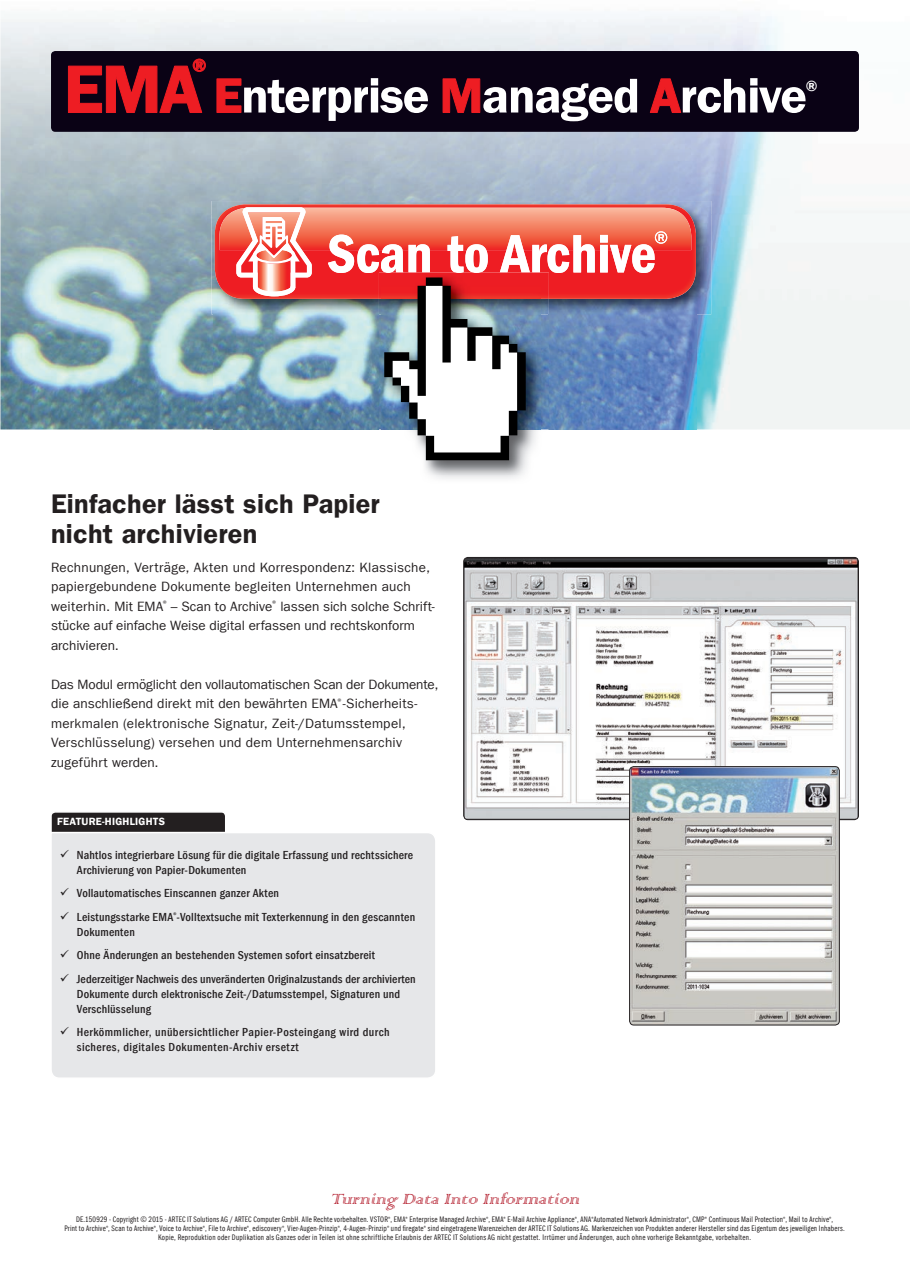
<style>
.page{position:relative;width:910px;height:1280px;background:#fff}
.page>*{position:absolute;margin:0;border:0;box-sizing:border-box;transform-origin:0 0}
.t1{font:600 69.6px "Franklin Gothic";color:#ee1d23}
.t2{font:600 50.55px "Franklin Gothic";letter-spacing:-.025em;color:#fff}
.t3{font:27px/30px "Franklin Gothic LT Com Dm";letter-spacing:.01em;color:#231f20}
.t4{font:italic 19.5px "Colonna";color:#b72837}
.t5{font:600 18px "Franklin Gothic";color:#ee1d23}
.t6{font:600 15.15px "Franklin Gothic";color:#fff}
.t7{font:13.5px/19.5px "Franklin Gothic LT Com";letter-spacing:.01em;color:#231f20}
.t8{font:500 condensed 12px/15px "Franklin Gothic LT Com";letter-spacing:.02em;color:#231f20}
.t9{font:10.5px "Franklin Gothic LT Com Dm";letter-spacing:.02em;color:#fff}
.t10{font:8.25px/9px "Franklin Gothic LT Com Bk Cm";letter-spacing:.025em;color:#231f20;text-align:center}
.s1{color:#ee1d23}
</style>
<div class="page">
<div style="left:51px;top:812px;width:175px;height:30px;background:#231f20;border-radius:4px"></div>
<div style="left:50px;top:811px;width:176px;height:31px;border:2px solid #fff;border-radius:4px"></div>
<div style="left:50px;top:831px;width:385px;height:247px;background:#e6e7e9"></div>
<img style="left:0;top:214px;width:214px;height:215px">
<img style="left:696px;top:214px;width:214px;height:215px">
<img style="left:214px;top:314px;width:114px;height:115px">
<img style="left:667px;top:314px;width:29px;height:115px">
<img style="left:465px;top:559px;width:393px;height:261px">
<div style="left:463px;top:557px;width:396px;height:263px;border:1px solid #231f20;border-radius:4px"></div>
<img style="left:630px;top:768px;width:209px;height:257px">
<div style="left:629px;top:766px;width:211px;height:259px;border:1px solid #231f20;border-radius:4px"></div>
<img style="left:211px;top:201px;width:500px;height:113px">
<img style="left:215px;top:204px;width:478px;height:95px">
<img style="left:312px;top:208px;width:381px;height:42px">
<svg style="left:236px;top:207px;width:76px;height:89px"></svg>
<img style="left:423px;top:460px;width:108px;height:15px">
<img style="left:328px;top:231px;width:339px;height:229px">
<div style="left:51px;top:51px;width:808px;height:81px;background:#0a0215;border-radius:4px"></div>
<svg style="left:68px;top:59px;width:138px;height:54px"></svg>
<svg style="left:217px;top:79px;width:24px;height:34px"></svg>
<svg style="left:443px;top:79px;width:37px;height:34px"></svg>
<svg style="left:650px;top:78px;width:31px;height:35px"></svg>
<h3 class="t5" style="left:192px;top:54px;width:15px">®</h3>
<h1 class="t1" style="left:64px;top:46px;width:140px">EMA</h1>
<h2 class="t2" style="left:214px;top:64px;width:595px"><span class="s1">E</span>nterprise <span class="s1">M</span>anaged <span class="s1">A</span>rchive</h2>
<h3 class="t6" style="left:806px;top:76px;width:13px">®</h3>
<h3 class="t3" style="left:51px;top:489px;width:330px">Einfacher lässt sich Papier nicht archivieren</h3>
<p class="t7" style="left:51px;top:558px;width:385px">Rechnungen, Verträge, Akten und Korrespondenz: Klassische, papiergebundene Dokumente begleiten Unternehmen auch weiterhin. Mit EMA<sup>®</sup> – Scan to Archive<sup>®</sup> lassen sich solche Schrift&shy;stücke auf einfache Weise digital erfassen und rechtskonform archivieren.</p>
<p class="t7" style="left:51px;top:675px;width:389px">Das Modul ermöglicht den vollautomatischen Scan der Dokumente, die anschließend direkt mit den bewährten EMA<sup>®</sup>-Sicherheits&shy;merkmalen (elektronische Signatur, Zeit-/Datumsstempel, Verschlüsselung) versehen und dem Unternehmensarchiv zugeführt werden.</p>
<p class="t9" style="left:57px;top:815px;width:109px">FEATURE-HIGHLIGHTS</p>
<h3 class="t8" style="left:77px;top:847px;width:338px;text-indent:-17px">✓ Nahtlos integrierbare Lösung für die digitale Erfassung und rechtssichere<br>Archivierung von Papier-Dokumenten</h3>
<h3 class="t8" style="left:60px;top:886px;width:221px">✓ Vollautomatisches Einscannen ganzer Akten</h3>
<h3 class="t8" style="left:77px;top:909px;width:340px;text-indent:-17px">✓ Leistungsstarke EMA<sup>®</sup>-Volltextsuche mit Texterkennung in den gescannten<br>Dokumenten</h3>
<h3 class="t8" style="left:60px;top:948px;width:317px">✓ Ohne Änderungen an bestehenden Systemen sofort einsatzbereit</h3>
<h3 class="t8" style="left:77px;top:971px;width:340px;text-indent:-17px">✓ Jederzeitiger Nachweis des unveränderten Originalzustands der archivierten<br>Dokumente durch elektronische Zeit-/Datumsstempel, Signaturen und<br>Verschlüsselung</h3>
<h3 class="t8" style="left:77px;top:1025px;width:314px;text-indent:-17px">✓ Herkömmlicher, unübersichtlicher Papier-Posteingang wird durch sicheres, digitales Dokumenten-Archiv ersetzt</h3>
<h3 class="t4" style="left:331px;top:1186px;width:255px">Turning DataIntoInformation</h3>
<p class="t10" style="left:64px;top:1215px;width:782px">DE.150929 - Copyright © 2015 - ARTEC IT Solutions AG / ARTEC Computer GmbH. Alle Rechte vorbehalten. VSTOR<sup>®</sup>, EMA<sup>®</sup> Enterprise Managed Archive<sup>®</sup>, EMA<sup>®</sup> E-Mail Archive Appliance<sup>®</sup>, ANA<sup>®</sup>Automated Network Administrator<sup>®</sup>, CMP<sup>®</sup> Continuous Mail Protection<sup>®</sup>, Mail to Archive<sup>®</sup>,<br>Print to Archive<sup>®</sup>, Scan to Archive<sup>®</sup>, Voice to Archive<sup>®</sup>, File to Archive<sup>®</sup>, ediscovery<sup>®</sup>, Vier-Augen-Prinzip<sup>®</sup>, 4-Augen-Prinzip<sup>®</sup> und firegate<sup>®</sup> sind eingetragene Warenzeichen der ARTEC IT Solutions AG. Markenzeichen von Produkten anderer Hersteller sind das Eigentum des jeweiligen Inhabers.<br>Kopie, Reproduktion oder Duplikation als Ganzes oder in Teilen ist ohne schriftliche Erlaubnis der ARTEC IT Solutions AG nicht gestattet. Irrtümer und Änderungen, auch ohne vorherige Bekanntgabe, vorbehalten.</p>
</div>
